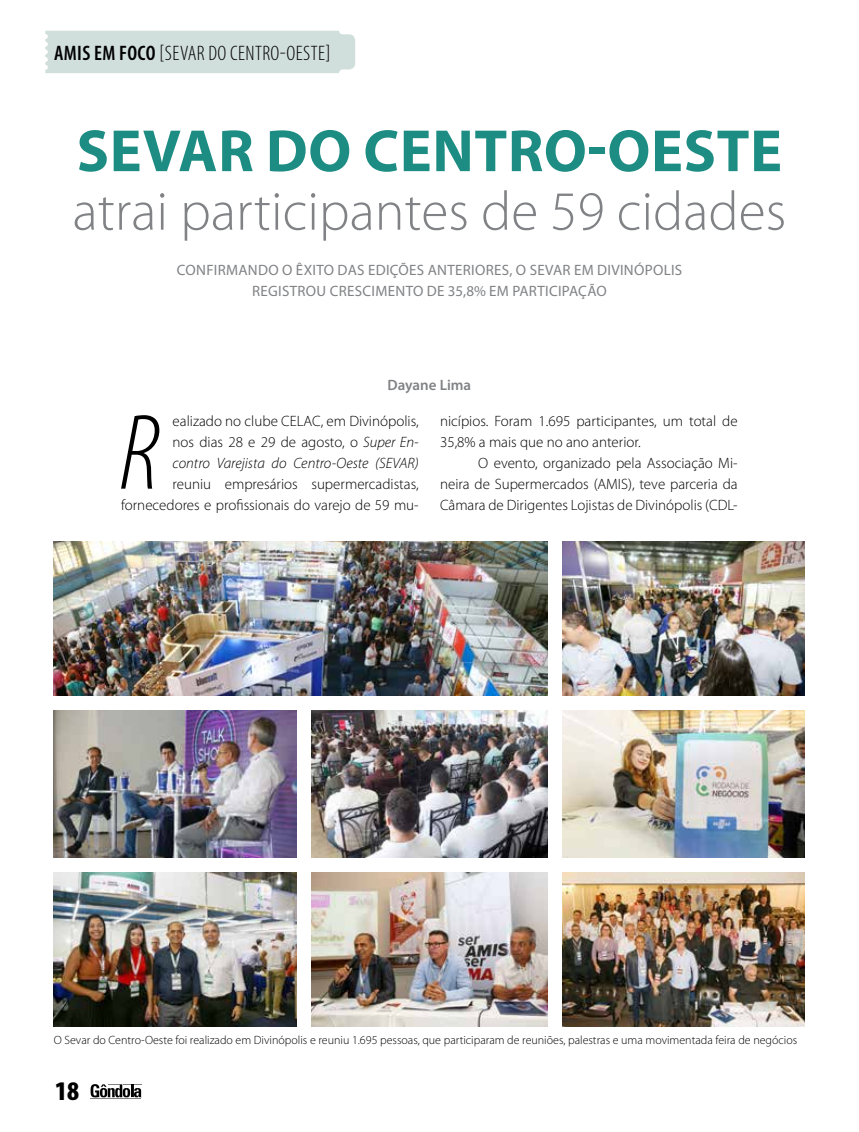
<style>
.page{position:relative;width:859px;height:1132px;background:#fff}
.page>*{position:absolute;margin:0;border:0;box-sizing:border-box;transform-origin:0 0}
.t1{font:italic 300 condensed 108.45px "Myriad Pro";color:#000}
.t2{font:700 60px "Myriad Pro";letter-spacing:.01em;color:#1d8d83}
.t3{font:300 55.5px "Myriad Pro";color:#808285}
.t4{font:900 condensed 27px "Myriad Pro";color:#000}
.t5{font:300 condensed 21px "Myriad Pro";letter-spacing:.02em;color:#000}
.t6{font:300 15px/21px "Myriad Pro";color:#000;text-align:justify}
.t7{font:15px/21px "Myriad Pro";letter-spacing:.02em;color:#808285;text-align:center}
.t8{font:600 15px "Myriad Pro";color:#808285}
.t9{font:300 12px "Myriad Pro";color:#000}
.s1{font-weight:600}
.s2{font-style:italic}
</style>
<div class="page">
<svg style="left:91px;top:1084px;width:50px;height:13px"></svg>
<hr style="left:91px;top:1097px;width:50px;height:1px;background:#808285">
<div style="left:45px;top:31px;width:310px;height:42px;background:#d0dedc"></div>
<img style="left:54px;top:541px;width:493px;height:154px">
<img style="left:562px;top:541px;width:243px;height:154px">
<img style="left:54px;top:710px;width:243px;height:147px">
<img style="left:312px;top:710px;width:235px;height:147px">
<img style="left:562px;top:710px;width:243px;height:147px">
<img style="left:54px;top:872px;width:243px;height:154px">
<img style="left:312px;top:872px;width:235px;height:154px">
<img style="left:562px;top:872px;width:243px;height:154px">
<h3 class="t5" style="left:54px;top:40px;width:278px"><span class="s1">AMIS EM FOCO</span> [SEVAR DO CENTRO-OESTE]</h3>
<h2 class="t2" style="left:77px;top:112px;width:707px">SEVAR DO CENTRO-OESTE</h2>
<h3 class="t3" style="left:72px;top:178px;width:715px">atrai participantes de 59 cidades</h3>
<p class="t7" style="left:177px;top:259px;width:507px">CONFIRMANDO O ÊXITO DAS EDIÇÕES ANTERIORES, O SEVAR EM DIVINÓPOLIS<br>REGISTROU CRESCIMENTO DE 35,8% EM PARTICIPAÇÃO</p>
<p class="t8" style="left:387px;top:375px;width:85px">Dayane Lima</p>
<h1 class="t1" style="left:120px;top:388px;width:41px">R</h1>
<p class="t6" style="left:173px;top:410px;width:248px">ealizado no clube CELAC, em Divinópolis, nos dias 28 e 29 de agosto, o <span class="s2">Super En&shy;contro Varejista do Centro-Oeste (SEVAR)</span></p>
<p class="t6" style="left:121px;top:473px;width:299px;text-align:right">reuniu empresários supermercadistas, fornecedores e profissionais do varejo de 59 mu-</p>
<p class="t6" style="left:440px;top:410px;width:299px">nicípios. Foram 1.695 participantes, um total de<br>35,8% a mais que no ano anterior.</p>
<p class="t6" style="left:440px;top:452px;width:299px;text-indent:38px">O evento, organizado pela Associação Mi&shy;neira de Supermercados (AMIS), teve parceria da Câmara de Dirigentes Lojistas de Divinópolis (CDL-</p>
<p class="t9" style="left:54px;top:1032px;width:745px">O Sevar do Centro-Oeste foi realizado em Divinópolis e reuniu 1.695 pessoas, que participaram de reuniões, palestras e uma movimentada feira de negócios</p>
<h3 class="t4" style="left:55px;top:1073px;width:25px">18</h3>
</div>
